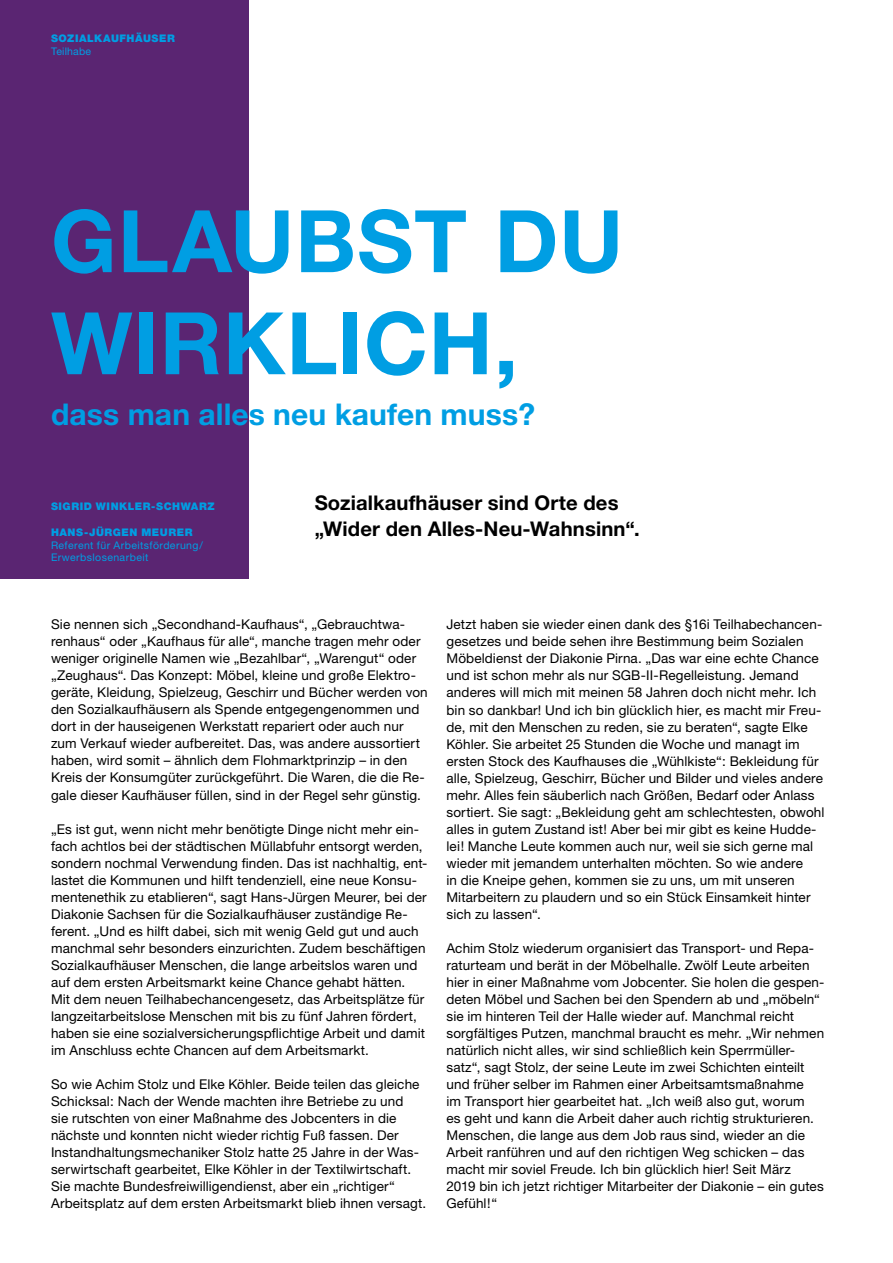
<style>
.page{position:relative;width:893px;height:1263px;background:#fff}
.page>*{position:absolute;margin:0;border:0;box-sizing:border-box;transform-origin:0 0}
.t1{font:700 86.4px/102px "Helvetica Neue";letter-spacing:.01em;color:#009ee3}
.t2{font:700 30px "Helvetica Neue";letter-spacing:.005em;color:#009ee3}
.t3{font:700 20.25px/25.5px "Helvetica Neue";letter-spacing:.005em;color:#000}
.t4{font:13.5px/17px "Helvetica Neue";letter-spacing:.01em;color:#000}
.t5{font:900 10.5px "Helvetica Neue";letter-spacing:.05em;color:#009ee3}
.t6{font:10.5px/12.8px "Helvetica Neue";letter-spacing:.04em;color:#009ee3}
.t7{font:10.5px "Helvetica Neue";letter-spacing:.015em;color:#009ee3}
</style>
<div class="page">
<div style="left:0;top:0;width:249px;height:578px;background:#5a2572"></div>
<p class="t5" style="left:51px;top:32px;width:125px">SOZIALKAUFHÄUSER</p>
<p class="t7" style="left:51px;top:45px;width:42px">Teilhabe</p>
<h1 class="t1" style="left:51px;top:188px;width:574px">GLAUBST DU<br>WIRKLICH,</h1>
<h2 class="t2" style="left:51px;top:396px;width:486px">dass man alles neu kaufen muss?</h2>
<p class="t5" style="left:51px;top:500px;width:165px">SIGRID WINKLER-SCHWARZ</p>
<p class="t5" style="left:51px;top:526px;width:143px">HANS-JÜRGEN MEURER</p>
<p class="t6" style="left:51px;top:538px;width:153px">Referent für Arbeitsförderung/<br>Erwerbslosenarbeit</p>
<h3 class="t3" style="left:315px;top:490px;width:327px">Sozialkaufhäuser sind Orte des „Wider den Alles-Neu-Wahnsinn“.</h3>
<p class="t4" style="left:51px;top:616px;width:378px">Sie nennen sich „Secondhand-Kaufhaus“, „Gebrauchtwa&shy;renhaus“ oder „Kaufhaus für alle“, manche tragen mehr oder weniger originelle Namen wie „Bezahlbar“, „Warengut“ oder „Zeughaus“. Das Konzept: Möbel, kleine und große Elektro&shy;geräte, Kleidung, Spielzeug, Geschirr und Bücher werden von den Sozialkaufhäusern als Spende entgegengenommen und dort in der hauseigenen Werkstatt repariert oder auch nur zum Verkauf wieder aufbereitet. Das, was andere aussortiert haben, wird somit – ähnlich dem Flohmarktprinzip – in den Kreis der Konsumgüter zurückgeführt. Die Waren, die die Re&shy;gale dieser Kaufhäuser füllen, sind in der Regel sehr günstig.</p>
<p class="t4" style="left:51px;top:820px;width:378px">„Es ist gut, wenn nicht mehr benötigte Dinge nicht mehr ein&shy;fach achtlos bei der städtischen Müllabfuhr entsorgt werden, sondern nochmal Verwendung finden. Das ist nachhaltig, ent&shy;lastet die Kommunen und hilft tendenziell, eine neue Konsu&shy;mentenethik zu etablieren“, sagt Hans-Jürgen Meurer, bei der Diakonie Sachsen für die Sozialkaufhäuser zuständige Re&shy;ferent. „Und es hilft dabei, sich mit wenig Geld gut und auch manchmal sehr besonders einzurichten. Zudem beschäftigen Sozialkaufhäuser Menschen, die lange arbeitslos waren und auf dem ersten Arbeitsmarkt keine Chance gehabt hätten.<br>Mit dem neuen Teilhabechancengesetz, das Arbeitsplätze für langzeitarbeitslose Menschen mit bis zu fünf Jahren fördert, haben sie eine sozialversicherungspflichtige Arbeit und damit im Anschluss echte Chancen auf dem Arbeitsmarkt.</p>
<p class="t4" style="left:51px;top:1075px;width:377px">So wie Achim Stolz und Elke Köhler. Beide teilen das gleiche Schicksal: Nach der Wende machten ihre Betriebe zu und<br>sie rutschten von einer Maßnahme des Jobcenters in die nächste und konnten nicht wieder richtig Fuß fassen. Der Instandhaltungsmechaniker Stolz hatte 25 Jahre in der Was&shy;serwirtschaft gearbeitet, Elke Köhler in der Textilwirtschaft.<br>Sie machte Bundesfreiwilligendienst, aber ein „richtiger“ Arbeitsplatz auf dem ersten Arbeitsmarkt blieb ihnen versagt.</p>
<p class="t4" style="left:446px;top:616px;width:379px">Jetzt haben sie wieder einen dank des §16i Teilhabechancen&shy;gesetzes und beide sehen ihre Bestimmung beim Sozialen Möbeldienst der Diakonie Pirna. „Das war eine echte Chance und ist schon mehr als nur SGB-II-Regelleistung. Jemand anderes will mich mit meinen 58 Jahren doch nicht mehr. Ich bin so dankbar! Und ich bin glücklich hier, es macht mir Freu&shy;de, mit den Menschen zu reden, sie zu beraten“, sagte Elke Köhler. Sie arbeitet 25 Stunden die Woche und managt im ersten Stock des Kaufhauses die „Wühlkiste“: Bekleidung für alle, Spielzeug, Geschirr, Bücher und Bilder und vieles andere mehr. Alles fein säuberlich nach Größen, Bedarf oder Anlass sortiert. Sie sagt: „Bekleidung geht am schlechtesten, obwohl alles in gutem Zustand ist! Aber bei mir gibt es keine Hudde&shy;lei! Manche Leute kommen auch nur, weil sie sich gerne mal wieder mit jemandem unterhalten möchten. So wie andere<br>in die Kneipe gehen, kommen sie zu uns, um mit unseren Mitarbeitern zu plaudern und so ein Stück Einsamkeit hinter sich zu lassen“.</p>
<p class="t4" style="left:446px;top:939px;width:380px">Achim Stolz wiederum organisiert das Transport- und Repa&shy;raturteam und berät in der Möbelhalle. Zwölf Leute arbeiten hier in einer Maßnahme vom Jobcenter. Sie holen die gespen&shy;deten Möbel und Sachen bei den Spendern ab und „möbeln“ sie im hinteren Teil der Halle wieder auf. Manchmal reicht sorgfältiges Putzen, manchmal braucht es mehr. „Wir nehmen natürlich nicht alles, wir sind schließlich kein Sperrmüller&shy;satz“, sagt Stolz, der seine Leute im zwei Schichten einteilt und früher selber im Rahmen einer Arbeitsamtsmaßnahme<br>im Transport hier gearbeitet hat. „Ich weiß also gut, worum<br>es geht und kann die Arbeit daher auch richtig strukturieren.<br>Menschen, die lange aus dem Job raus sind, wieder an die Arbeit ranführen und auf den richtigen Weg schicken – das macht mir soviel Freude. Ich bin glücklich hier! Seit März<br>2019 bin ich jetzt richtiger Mitarbeiter der Diakonie – ein gutes Gefühl!“</p>
</div>
